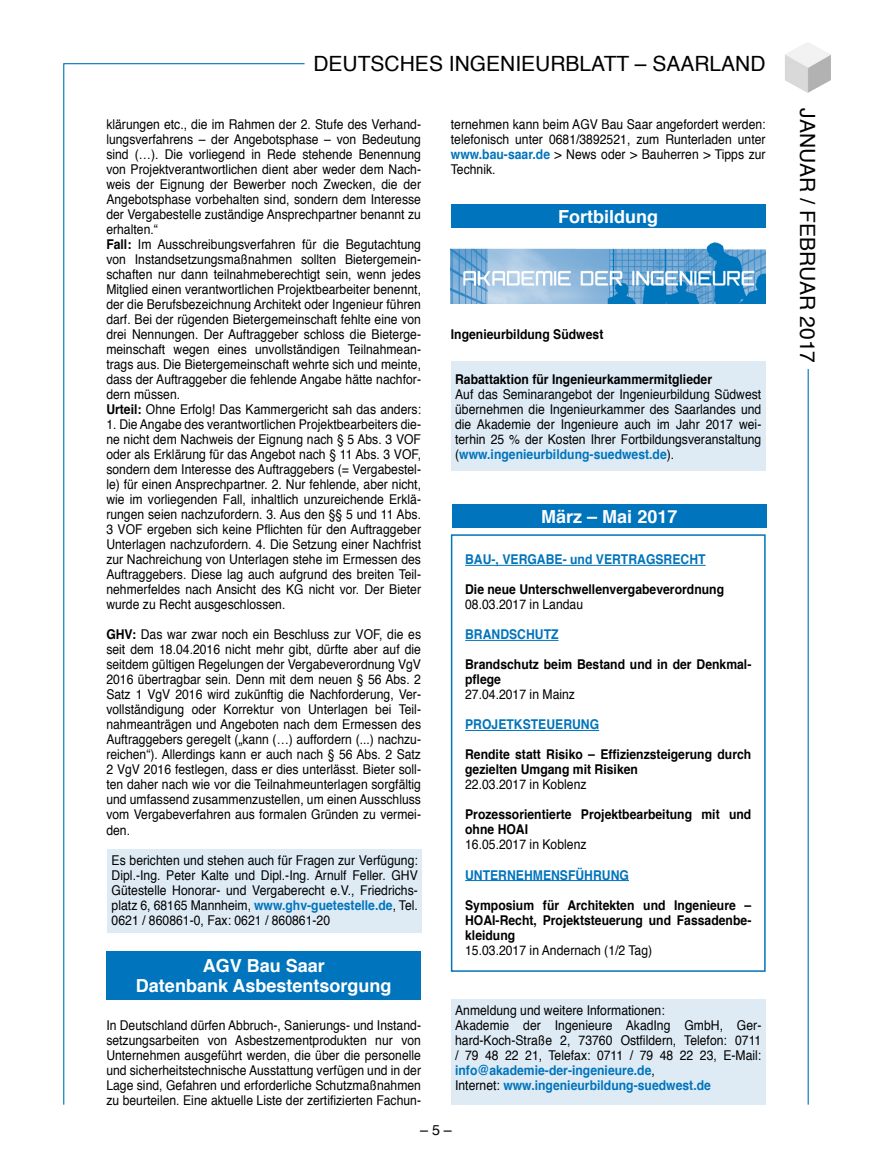
<style>
.page{position:relative;width:872px;height:1170px;background:#fff}
.page>*{position:absolute;margin:0;border:0;box-sizing:border-box;transform-origin:0 0}
.t1{font:21px "Helvetica";color:#000}
.t2{font:700 18px/19.5px "Helvetica";color:#fff;text-align:center}
.t3{font:14.25px "Helvetica";color:#000}
.t4{font:13.5px/15px "Helvetica";color:#000;text-align:justify;scale:.9 1}
.t5{font:700 13.5px/15px "Helvetica";color:#000;scale:.9 1}
.t6{font:700 13.5px "Helvetica";color:#0074bc;scale:.9 1}
.s1{font-weight:700}
.s2{font-weight:700;color:#0074bc}
</style>
<div class="page">
<img style="left:785px;top:43px;width:46px;height:50px">
<hr style="left:807px;top:251px;width:1px;height:853px;background:#0074bc">
<svg style="left:63px;top:63px;width:243px;height:1042px"></svg>
<div style="left:795px;top:108px;width:26px;height:261px;background:#fff"></div>
<div style="left:107px;top:849px;width:315px;height:83px;background:#deebf5"></div>
<div style="left:106px;top:950px;width:315px;height:49px;background:#0074bc"></div>
<hr style="left:465px;top:565px;width:240px;height:1px;background:#0074bc">
<hr style="left:465px;top:640px;width:93px;height:1px;background:#0074bc">
<hr style="left:465px;top:730px;width:134px;height:1px;background:#0074bc">
<hr style="left:465px;top:880px;width:164px;height:1px;background:#0074bc">
<div style="left:451px;top:534px;width:314px;height:437px;border:2px solid #0074bc"></div>
<div style="left:452px;top:504px;width:314px;height:24px;background:#0074bc"></div>
<div style="left:451px;top:204px;width:314px;height:24px;background:#0074bc"></div>
<img style="left:451px;top:242px;width:314px;height:61px">
<div style="left:451px;top:361px;width:314px;height:109px;background:#deebf5"></div>
<div style="left:451px;top:999px;width:314px;height:105px;background:#deebf5"></div>
<h1 class="t1" style="left:313px;top:47px;width:454px">DEUTSCHES INGENIEURBLATT – SAARLAND</h1>
<p class="t4" style="left:106px;top:117px;width:351px;text-align:left">klärungen etc., die im Rahmen der 2. Stufe des Verhand&shy;lungsverfahrens – der Angebotsphase – von Bedeutung sind (…). Die vorliegend in Rede stehende Benennung von Projektverantwortlichen dient aber weder dem Nach&shy;weis der Eignung der Bewerber noch Zwecken, die der Angebotsphase vorbehalten sind, sondern dem Interesse der Vergabestelle zuständige Ansprechpartner benannt zu erhalten.“<br><span class="s1">Fall:</span> Im Ausschreibungsverfahren für die Begutachtung von Instandsetzungsmaßnahmen sollten Bietergemein&shy;schaften nur dann teilnahmeberechtigt sein, wenn jedes Mitglied einen verantwortlichen Projektbearbeiter benennt, der die Berufsbezeichnung Architekt oder Ingenieur führen darf. Bei der rügenden Bietergemeinschaft fehlte eine von drei Nennungen. Der Auftraggeber schloss die Bieterge&shy;meinschaft wegen eines unvollständigen Teilnahmean&shy;trags aus. Die Bietergemeinschaft wehrte sich und meinte, dass der Auftraggeber die fehlende Angabe hätte nachfor&shy;dern müssen.<br><span class="s1">Urteil:</span> Ohne Erfolg! Das Kammergericht sah das anders:</p>
<p class="t4" style="left:106px;top:417px;width:351px">1. Die Angabe des verantwortlichen Projektbearbeiters die&shy;ne nicht dem Nachweis der Eignung nach § 5 Abs. 3 VOF oder als Erklärung für das Angebot nach § 11 Abs. 3 VOF, sondern dem Interesse des Auftraggebers (= Vergabestel&shy;le) für einen Ansprechpartner. 2. Nur fehlende, aber nicht, wie im vorliegenden Fall, inhaltlich unzureichende Erklä&shy;rungen seien nachzufordern. 3. Aus den §§ 5 und 11 Abs.<br>3 VOF ergeben sich keine Pflichten für den Auftraggeber Unterlagen nachzufordern. 4. Die Setzung einer Nachfrist zur Nachreichung von Unterlagen stehe im Ermessen des Auftraggebers. Diese lag auch aufgrund des breiten Teil&shy;nehmerfeldes nach Ansicht des KG nicht vor. Der Bieter wurde zu Recht ausgeschlossen.</p>
<p class="t4" style="left:106px;top:627px;width:351px"><span class="s1">GHV:</span> Das war zwar noch ein Beschluss zur VOF, die es seit dem 18.04.2016 nicht mehr gibt, dürfte aber auf die seitdem gültigen Regelungen der Vergabeverordnung VgV 2016 übertragbar sein. Denn mit dem neuen § 56 Abs. 2<br>Satz 1 VgV 2016 wird zukünftig die Nachforderung, Ver&shy;vollständigung oder Korrektur von Unterlagen bei Teil&shy;nahmeanträgen und Angeboten nach dem Ermessen des Auftraggebers geregelt („kann (…) auffordern (...) nachzu&shy;reichen“). Allerdings kann er auch nach § 56 Abs. 2 Satz 2 VgV 2016 festlegen, dass er dies unterlässt. Bieter soll&shy;ten daher nach wie vor die Teilnahmeunterlagen sorgfältig und umfassend zusammenzustellen, um einen Ausschluss vom Vergabeverfahren aus formalen Gründen zu vermei&shy;den.</p>
<p class="t4" style="left:112px;top:852px;width:342px">Es berichten und stehen auch für Fragen zur Verfügung:<br>Dipl.-Ing. Peter Kalte und Dipl.-Ing. Arnulf Feller. GHV Gütestelle Honorar- und Vergaberecht e.V., Friedrichs&shy;platz 6, 68165 Mannheim, <span class="s2">www.ghv-guetestelle.de</span>, Tel.<br>0621 / 860861-0, Fax: 0621 / 860861-20</p>
<h2 class="t2" style="left:136px;top:956px;width:257px">AGV Bau Saar<br>Datenbank Asbestentsorgung</h2>
<p class="t4" style="left:106px;top:1017px;width:351px">In Deutschland dürfen Abbruch-, Sanierungs- und Instand&shy;setzungsarbeiten von Asbestzementprodukten nur von Unternehmen ausgeführt werden, die über die personelle und sicherheitstechnische Ausstattung verfügen und in der Lage sind, Gefahren und erforderliche Schutzmaßnahmen zu beurteilen. Eine aktuelle Liste der zertifizierten Fachun-</p>
<p class="t4" style="left:451px;top:117px;width:351px">ternehmen kann beim AGV Bau Saar angefordert werden: telefonisch unter 0681/3892521, zum Runterladen unter <span class="s2">www.bau-saar.de</span> &gt; News oder &gt; Bauherren &gt; Tipps zur Technik.</p>
<h2 class="t2" style="left:558px;top:207px;width:101px">Fortbildung</h2>
<p class="t5" style="left:451px;top:327px;width:171px">Ingenieurbildung Südwest</p>
<p class="t5" style="left:455px;top:372px;width:287px">Rabattaktion für Ingenieurkammermitglieder</p>
<p class="t4" style="left:455px;top:387px;width:342px">Auf das Seminarangebot der Ingenieurbildung Südwest übernehmen die Ingenieurkammer des Saarlandes und die Akademie der Ingenieure auch im Jahr 2017 wei&shy;terhin 25 % der Kosten Ihrer Fortbildungsveranstaltung (<span class="s2">www.ingenieurbildung-suedwest.de</span>).</p>
<h2 class="t2" style="left:541px;top:507px;width:138px">März – Mai 2017</h2>
<p class="t6" style="left:465px;top:548px;width:269px">BAU-, VERGABE- und VERTRAGSRECHT</p>
<p class="t5" style="left:465px;top:582px;width:289px">Die neue Unterschwellenvergabeverordnung</p>
<p class="t4" style="left:465px;top:597px;width:133px">08.03.2017 in Landau</p>
<p class="t6" style="left:465px;top:623px;width:105px">BRANDSCHUTZ</p>
<p class="t5" style="left:465px;top:657px;width:319px">Brandschutz beim Bestand und in der Denkmal&shy;pflege</p>
<p class="t4" style="left:465px;top:687px;width:124px">27.04.2017 in Mainz</p>
<p class="t6" style="left:465px;top:713px;width:150px">PROJETKSTEUERUNG</p>
<p class="t5" style="left:465px;top:747px;width:319px">Rendite statt Risiko – Effizienzsteigerung durch gezielten Umgang mit Risiken</p>
<p class="t4" style="left:465px;top:777px;width:136px">22.03.2017 in Koblenz</p>
<p class="t5" style="left:465px;top:807px;width:319px">Prozessorientierte Projektbearbeitung mit und ohne HOAI</p>
<p class="t4" style="left:465px;top:837px;width:136px">16.05.2017 in Koblenz</p>
<p class="t6" style="left:465px;top:863px;width:183px">UNTERNEHMENSFÜHRUNG</p>
<p class="t5" style="left:465px;top:897px;width:319px;text-align:justify">Symposium für Architekten und Ingenieure – HOAI-Recht, Projektsteuerung und Fassadenbe&shy;kleidung</p>
<p class="t4" style="left:465px;top:942px;width:209px">15.03.2017 in Andernach (1/2 Tag)</p>
<p class="t4" style="left:455px;top:1002px;width:342px;text-align:left">Anmeldung und weitere Informationen:<br>Akademie der Ingenieure AkadIng GmbH, Ger&shy;hard-Koch-Straße 2, 73760 Ostfildern, Telefon: 0711 / 79 48 22 21, Telefax: 0711 / 79 48 22 23, E-Mail: <span class="s2">info@akademie-der-ingenieure.de</span>,<br>Internet: <span class="s2">www.ingenieurbildung-suedwest.de</span></p>
<p class="t3" style="left:420px;top:1118px;width:33px">– 5 –</p>
<h1 class="t1" style="left:824px;top:108px;width:256px;rotate:90deg">JANUAR / FEBRUAR 2017</h1>
</div>
